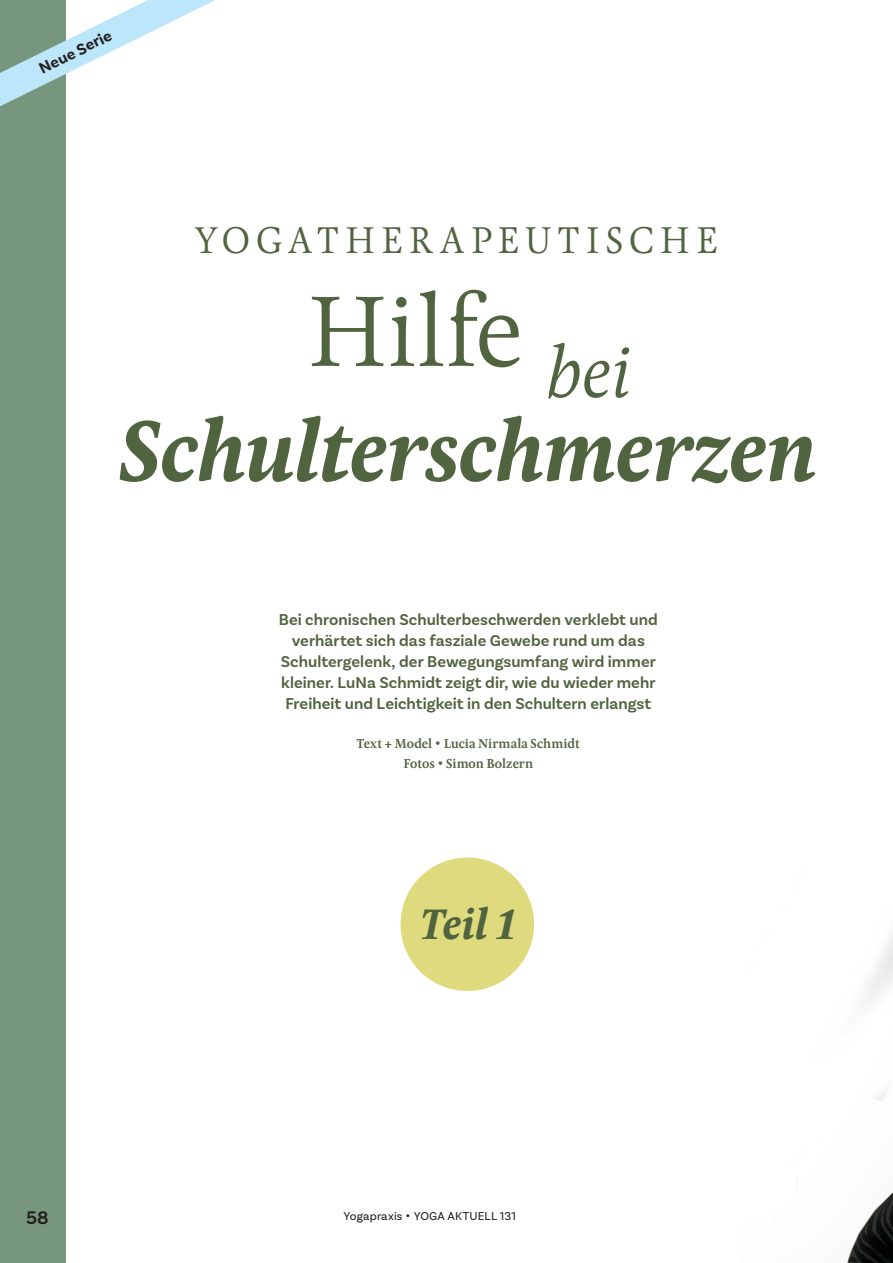
<style>
.page{position:relative;width:893px;height:1263px;background:#fff}
.page>*{position:absolute;margin:0;border:0;box-sizing:border-box;transform-origin:0 0}
.t1{font:300 103.65px "Pona";letter-spacing:-.015em;color:#50643f}
.t2{font:italic 700 88.5px "Pona";letter-spacing:-.015em;color:#50643f}
.t3{font:italic 300 74.1px "Pona";color:#50643f}
.t4{font:italic 700 44.25px "Pona";color:#50643f}
.t5{font:300 38.7px "Pona";letter-spacing:.155em;color:#50643f}
.t6{font:600 19.2px "Basic Sans";color:#231f20}
.t7{font:600 16.5px/21px "Basic Sans";letter-spacing:.005em;color:#50643f;text-align:center}
.t8{font:700 16.35px "Basic Sans";color:#231f20}
.t9{font:600 13.5px/19.5px "Pona";letter-spacing:.005em;color:#50643f;text-align:center}
.t10{font:12px "Basic Sans";letter-spacing:.015em;color:#231f20}
.s1{font-family:"Pona";font-weight:500}
</style>
<div class="page">
<div style="left:400px;top:857px;width:134px;height:134px;background:#e0da7f;border-radius:50%"></div>
<div style="left:0;top:0;width:66px;height:1263px;background:#76967d"></div>
<img style="left:773px;top:935px;width:119px;height:328px">
<svg style="left:0;top:0;width:215px;height:107px"></svg>
<p class="t8" style="left:36px;top:61px;width:80px;rotate:-27deg">Neue Serie</p>
<h3 class="t5" style="left:196px;top:215px;width:523px">YOGATHERAPEUTISCHE</h3>
<h1 class="t1" style="left:307px;top:262px;width:217px">Hilfe</h1>
<h3 class="t3" style="left:544px;top:323px;width:89px">bei</h3>
<h2 class="t2" style="left:120px;top:390px;width:698px">Schulterschmerzen</h2>
<p class="t7" style="left:279px;top:609px;width:380px">Bei chronischen Schulterbeschwerden verklebt und verhärtet sich das fasziale Gewebe rund um das Schultergelenk, der Bewegungsumfang wird immer kleiner. LuNa Schmidt zeigt dir, wie du wieder mehr Freiheit und Leichtigkeit in den Schultern erlangst</p>
<p class="t9" style="left:357px;top:734px;width:224px">Text + Model • Lucia Nirmala Schmidt<br>Fotos • Simon Bolzern</p>
<h3 class="t4" style="left:420px;top:893px;width:98px">Teil 1</h3>
<p class="t6" style="left:26px;top:1206px;width:24px">58</p>
<p class="t10" style="left:343px;top:1209px;width:174px">Yogapraxis <span class="s1">•</span> YOGA AKTUELL 131</p>
</div>
